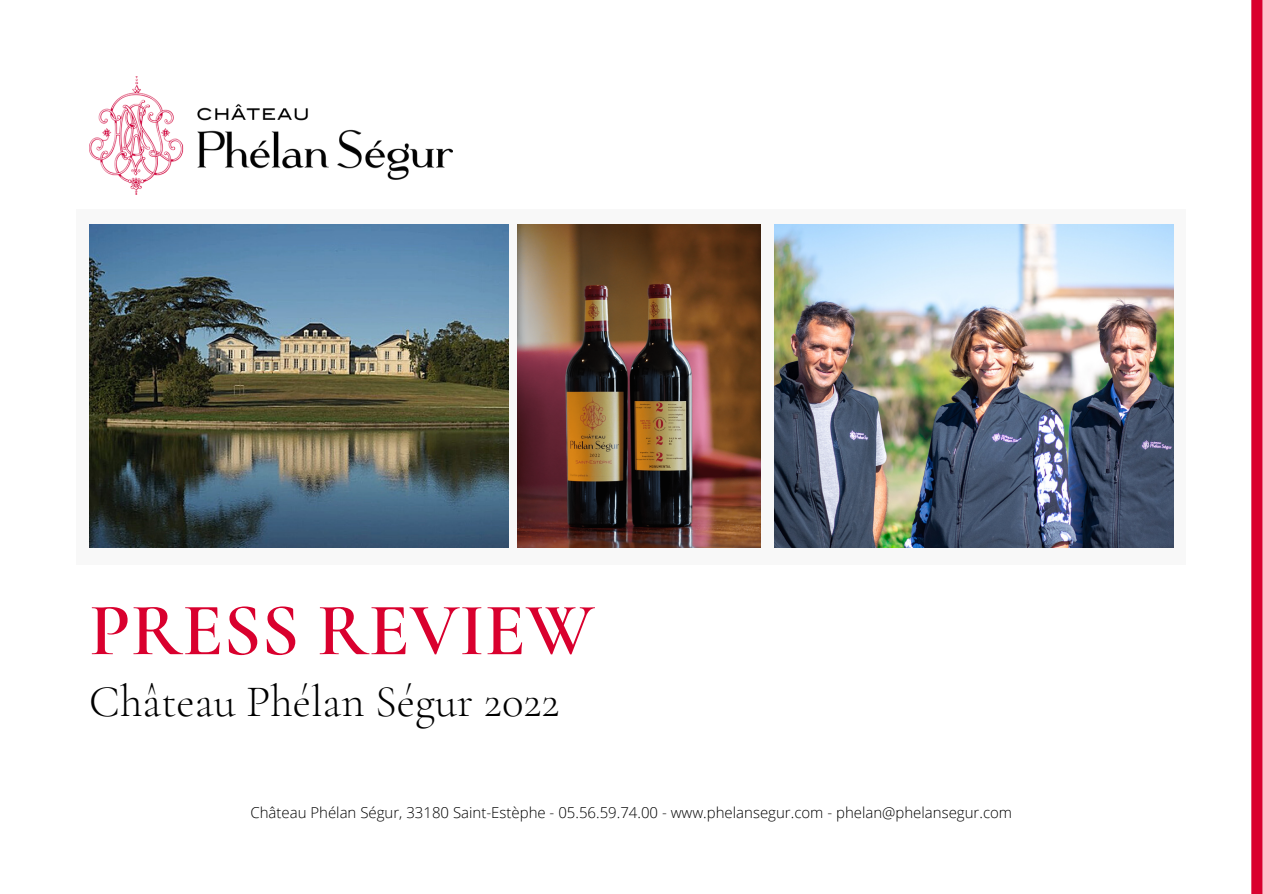
<style>
.page{position:relative;width:1263px;height:894px;background:#fff}
.page>*{position:absolute;margin:0;border:0;box-sizing:border-box;transform-origin:0 0}
.t1{font:600 75px "Cormorant Garamond";color:#d9002e}
.t2{font:300 45px "Cormorant Garamond";color:#000}
.t3{font:300 15px "Open Sans";color:#000}
</style>
<div class="page">
<div style="left:1251px;top:0;width:11px;height:893px;background:#d9002e"></div>
<img style="left:89px;top:77px;width:364px;height:118px">
<svg style="left:89px;top:224px;width:1085px;height:324px"></svg>
<img style="left:517px;top:225px;width:243px;height:322px">
<img style="left:89px;top:225px;width:420px;height:322px">
<img style="left:774px;top:225px;width:399px;height:322px">
<p class="t1" style="left:89px;top:584px;width:507px">PRESS REVIEW</p>
<p class="t2" style="left:89px;top:674px;width:472px">Château Phélan Ségur 2022</p>
<p class="t3" style="left:250px;top:802px;width:763px">Château Phélan Ségur, 33180 Saint-Estèphe - 05.56.59.74.00 - www.phelansegur.com - phelan@phelansegur.com</p>
</div>
